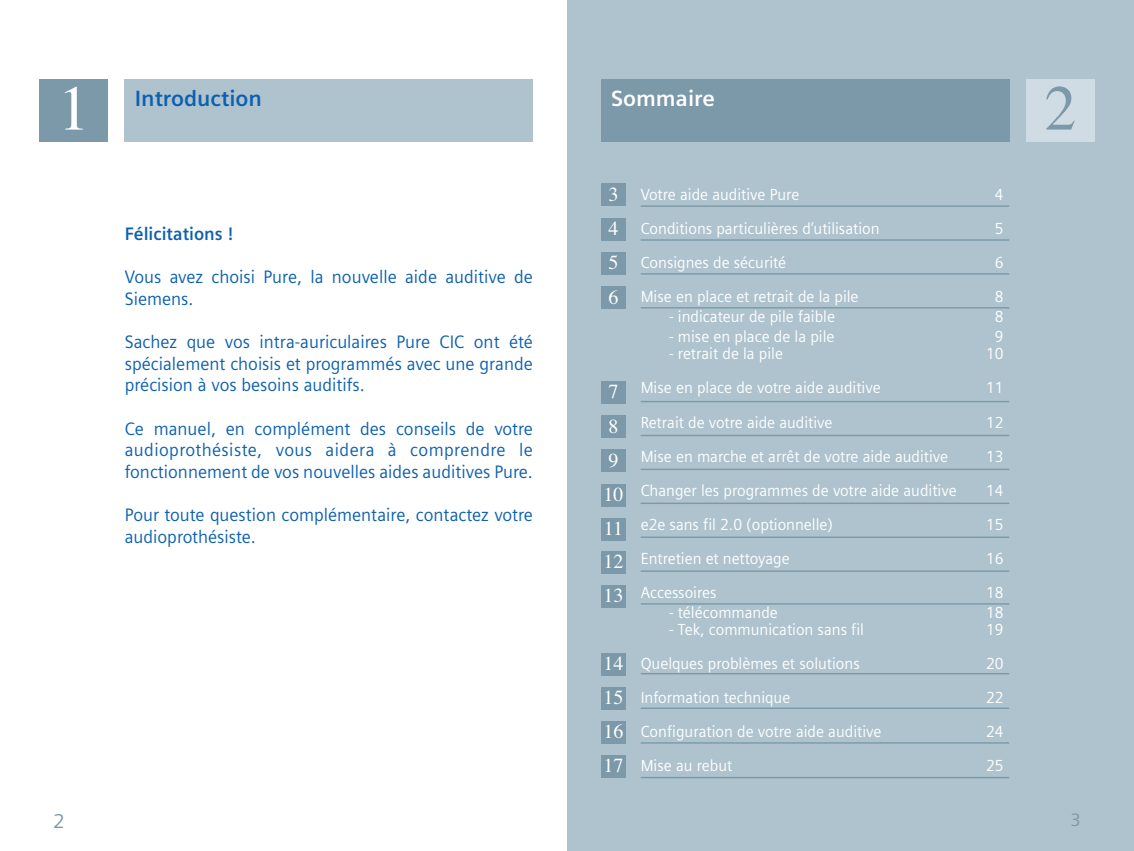
<style>
.page{position:relative;width:1134px;height:851px;background:#fff}
.page>*{position:absolute;margin:0;border:0;box-sizing:border-box;transform-origin:0 0}
.t1{font:64px "Times";color:#fff}
.t2{font:64px "Times";color:#7b99a9}
.t3{font:700 22px "Siemens Sans";color:#0d60ae}
.t4{font:700 22px "Siemens Sans";color:#fff}
.t5{font:20px/34.2px "Times";color:#fff;text-align:justify}
.t6{font:20px "Siemens Sans";color:#7b99a9}
.t7{font:18px/21.6px "Siemens Sans";color:#0d60ae;scale:.96 1}
.t8{font:700 18px "Siemens Sans";color:#0d60ae;scale:.96 1}
.t9{font:18px "Siemens Sans";color:#7b99a9}
.t10{font:16px "Siemens Sans";color:#fff;scale:.95 1}
</style>
<div class="page">
<div style="left:40px;top:79px;width:68px;height:63px;background:#7b99a9"></div>
<div style="left:125px;top:79px;width:408px;height:63px;background:#aec3ce"></div>
<div style="left:567px;top:0;width:567px;height:850px;background:#aec3ce"></div>
<hr style="left:641px;top:205px;width:368px;height:2px;background:#7b99a9">
<hr style="left:641px;top:239px;width:368px;height:2px;background:#7b99a9">
<hr style="left:641px;top:273px;width:368px;height:1px;background:#7b99a9">
<hr style="left:641px;top:307px;width:368px;height:1px;background:#7b99a9">
<hr style="left:641px;top:603px;width:368px;height:1px;background:#7b99a9">
<hr style="left:641px;top:401px;width:368px;height:1px;background:#7b99a9">
<hr style="left:641px;top:468px;width:368px;height:2px;background:#7b99a9">
<hr style="left:641px;top:536px;width:368px;height:2px;background:#7b99a9">
<hr style="left:641px;top:570px;width:368px;height:1px;background:#7b99a9">
<hr style="left:641px;top:673px;width:368px;height:1px;background:#7b99a9">
<hr style="left:641px;top:707px;width:368px;height:2px;background:#7b99a9">
<hr style="left:641px;top:742px;width:368px;height:1px;background:#7b99a9">
<hr style="left:641px;top:776px;width:368px;height:2px;background:#7b99a9">
<hr style="left:641px;top:502px;width:368px;height:2px;background:#7b99a9">
<hr style="left:641px;top:434px;width:368px;height:2px;background:#7b99a9">
<div style="left:601px;top:518px;width:25px;height:22px;background:#7b99a9"></div>
<div style="left:601px;top:550px;width:25px;height:23px;background:#7b99a9"></div>
<div style="left:601px;top:584px;width:25px;height:23px;background:#7b99a9"></div>
<div style="left:601px;top:652px;width:25px;height:23px;background:#7b99a9"></div>
<div style="left:601px;top:686px;width:25px;height:23px;background:#7b99a9"></div>
<div style="left:601px;top:720px;width:25px;height:23px;background:#7b99a9"></div>
<div style="left:601px;top:754px;width:25px;height:23px;background:#7b99a9"></div>
<div style="left:1026px;top:79px;width:68px;height:63px;background:#d0dce3"></div>
<div style="left:601px;top:79px;width:408px;height:63px;background:#7b99a9"></div>
<div style="left:601px;top:183px;width:25px;height:23px;background:#7b99a9"></div>
<div style="left:601px;top:218px;width:25px;height:22px;background:#7b99a9"></div>
<div style="left:601px;top:252px;width:25px;height:23px;background:#7b99a9"></div>
<div style="left:601px;top:286px;width:25px;height:23px;background:#7b99a9"></div>
<div style="left:601px;top:381px;width:25px;height:22px;background:#7b99a9"></div>
<div style="left:601px;top:415px;width:25px;height:23px;background:#7b99a9"></div>
<div style="left:601px;top:449px;width:25px;height:23px;background:#7b99a9"></div>
<div style="left:601px;top:483px;width:25px;height:23px;background:#7b99a9"></div>
<h1 class="t1" style="left:58px;top:70px;width:34px">1</h1>
<h2 class="t3" style="left:135px;top:85px;width:129px">Introduction</h2>
<p class="t8" style="left:125px;top:223px;width:115px">Félicitations !</p>
<p class="t7" style="left:125px;top:266px;width:427px">Vous avez choisi Pure, la nouvelle aide auditive de<br>Siemens.</p>
<p class="t7" style="left:125px;top:331px;width:427px;text-align:justify">Sachez que vos intra-auriculaires Pure CIC ont été spécialement choisis et programmés avec une grande précision à vos besoins auditifs.</p>
<p class="t7" style="left:125px;top:417px;width:427px;text-align:justify">Ce manuel, en complément des conseils de votre audioprothésiste, vous aidera à comprendre le fonctionnement de vos nouvelles aides auditives Pure.</p>
<p class="t7" style="left:125px;top:504px;width:427px">Pour toute question complémentaire, contactez votre audioprothésiste.</p>
<p class="t6" style="left:53px;top:809px;width:13px">2</p>
<h2 class="t4" style="left:611px;top:85px;width:106px">Sommaire</h2>
<p class="t5" style="left:608px;top:177px;width:11px">3<br>4<br>5<br>6</p>
<p class="t5" style="left:603px;top:374px;width:21px;text-align:left">7<br>8<br>9<br>10</p>
<p class="t5" style="left:603px;top:511px;width:21px;line-height:33.4px">11<br>12<br>13</p>
<p class="t5" style="left:603px;top:646px;width:21px">14<br>15<br>16<br>17</p>
<p class="t10" style="left:641px;top:185px;width:168px">Votre aide auditive Pure</p>
<p class="t10" style="left:995px;top:185px;width:11px">4</p>
<p class="t10" style="left:641px;top:219px;width:253px">Conditions particulières d’utilisation</p>
<p class="t10" style="left:995px;top:219px;width:11px">5</p>
<p class="t10" style="left:641px;top:253px;width:155px">Consignes de sécurité</p>
<p class="t10" style="left:995px;top:253px;width:11px">6</p>
<p class="t10" style="left:641px;top:287px;width:231px">Mise en place et retrait de la pile</p>
<p class="t10" style="left:995px;top:287px;width:11px">8</p>
<p class="t10" style="left:669px;top:307px;width:176px">- indicateur de pile faible</p>
<p class="t10" style="left:995px;top:307px;width:11px">8</p>
<p class="t10" style="left:669px;top:327px;width:176px">- mise en place de la pile</p>
<p class="t10" style="left:995px;top:327px;width:11px">9</p>
<p class="t10" style="left:669px;top:344px;width:122px">- retrait de la pile</p>
<p class="t10" style="left:986px;top:344px;width:20px">10</p>
<p class="t10" style="left:641px;top:378px;width:254px">Mise en place de votre aide auditive</p>
<p class="t10" style="left:986px;top:378px;width:20px">11</p>
<p class="t10" style="left:641px;top:412px;width:203px">Retrait de votre aide auditive</p>
<p class="t10" style="left:986px;top:412px;width:20px">12</p>
<p class="t10" style="left:641px;top:446px;width:325px">Mise en marche et arrêt de votre aide auditive</p>
<p class="t10" style="left:986px;top:446px;width:20px">13</p>
<p class="t10" style="left:641px;top:480px;width:334px">Changer les programmes de votre aide auditive</p>
<p class="t10" style="left:986px;top:480px;width:20px">14</p>
<p class="t10" style="left:641px;top:514px;width:204px">e2e sans fil 2.0 (optionnelle)</p>
<p class="t10" style="left:986px;top:514px;width:20px">15</p>
<p class="t10" style="left:641px;top:548px;width:158px">Entretien et nettoyage</p>
<p class="t10" style="left:986px;top:548px;width:20px">16</p>
<p class="t10" style="left:641px;top:582px;width:81px">Accessoires</p>
<p class="t10" style="left:986px;top:582px;width:20px">18</p>
<p class="t10" style="left:669px;top:602px;width:116px">- télécommande</p>
<p class="t10" style="left:986px;top:602px;width:20px">18</p>
<p class="t10" style="left:669px;top:619px;width:207px">- Tek, communication sans fil</p>
<p class="t10" style="left:986px;top:619px;width:20px">19</p>
<p class="t10" style="left:641px;top:653px;width:232px">Quelques problèmes et solutions</p>
<p class="t10" style="left:986px;top:653px;width:20px">20</p>
<p class="t10" style="left:641px;top:687px;width:159px">Information technique</p>
<p class="t10" style="left:986px;top:687px;width:20px">22</p>
<p class="t10" style="left:641px;top:721px;width:255px">Configuration de votre aide auditive</p>
<p class="t10" style="left:986px;top:721px;width:20px">24</p>
<p class="t10" style="left:641px;top:755px;width:98px">Mise au rebut</p>
<p class="t10" style="left:986px;top:755px;width:20px">25</p>
<h1 class="t2" style="left:1044px;top:70px;width:33px">2</h1>
<p class="t9" style="left:1070px;top:809px;width:12px">3</p>
</div>
